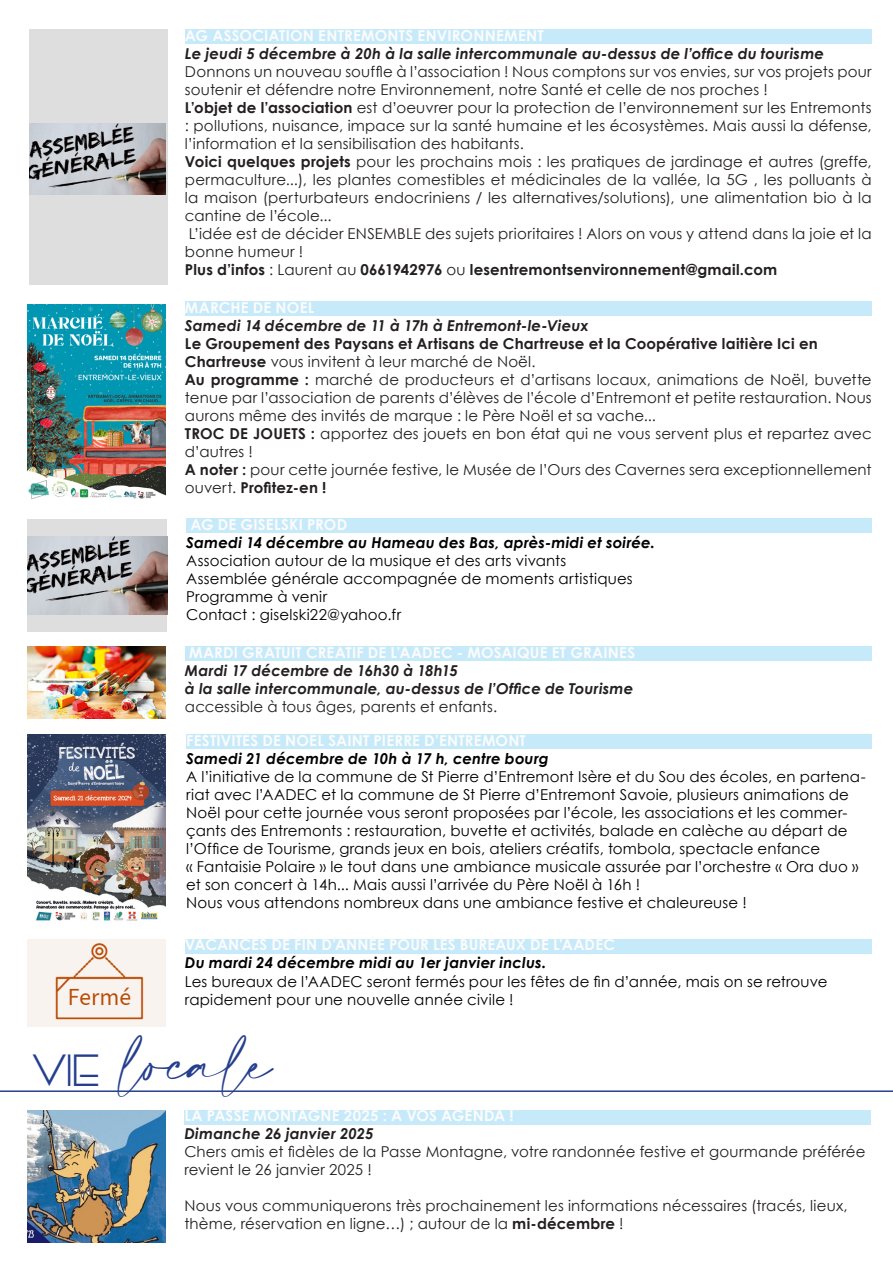
<style>
.page{position:relative;width:893px;height:1263px;background:#fff}
.page>*{position:absolute;margin:0;border:0;box-sizing:border-box;transform-origin:0 0}
.t1{font:45px "Amalfi Coast";color:#253f8e}
.t2{font:45px "Vonique 64";color:#253f8e}
.t3{font:15px/18px "Century Gothic";letter-spacing:.01em;color:#231f20}
.t4{font:15px/18px "Century Gothic";letter-spacing:.01em;color:#000}
.t5{font:700 15px "Century Gothic";letter-spacing:.01em;color:#fcfcfc}
.t6{font:italic 700 15px "Century Gothic";letter-spacing:.01em;color:#231f20}
.t7{font:700 15px/18px "Century Gothic";letter-spacing:.01em;color:#231f20}
.t8{font:italic 700 15px "Century Gothic";letter-spacing:.01em;color:#000}
.s1{font-weight:700}
.s2{font-weight:400}
</style>
<div class="page">
<hr style="left:0;top:1090px;width:893px;height:2px;background:#253f8e">
<div style="left:28px;top:519px;width:139px;height:112px;background:#dedede"></div>
<img style="left:28px;top:536px;width:139px;height:78px">
<img style="left:28px;top:304px;width:138px;height:196px">
<img style="left:27px;top:734px;width:138px;height:187px">
<img style="left:28px;top:646px;width:138px;height:72px">
<img style="left:28px;top:939px;width:138px;height:87px">
<img style="left:27px;top:1110px;width:138px;height:133px">
<div style="left:29px;top:30px;width:138px;height:255px;background:#dedede"></div>
<img style="left:29px;top:123px;width:137px;height:71px">
<div style="left:185px;top:646px;width:687px;height:15px;background:#c6eafa"></div>
<div style="left:185px;top:301px;width:687px;height:15px;background:#c6eafa"></div>
<div style="left:186px;top:519px;width:686px;height:14px;background:#c6eafa"></div>
<div style="left:186px;top:734px;width:686px;height:15px;background:#c6eafa"></div>
<div style="left:185px;top:939px;width:687px;height:14px;background:#c6eafa"></div>
<div style="left:184px;top:1110px;width:687px;height:14px;background:#c6eafa"></div>
<div style="left:185px;top:30px;width:687px;height:14px;background:#c6eafa"></div>
<p class="t2" style="left:33px;top:1043px;width:69px">VIE</p>
<p class="t5" style="left:185px;top:24px;width:360px">AG ASSOCIATION ENTREMONTS ENVIRONNEMENT</p>
<p class="t6" style="left:185px;top:42px;width:641px">Le jeudi 5 décembre à 20h à la salle intercommunale au-dessus de l’office du tourisme</p>
<p class="t3" style="left:185px;top:62px;width:688px">Donnons un nouveau souffle à l’association ! Nous comptons sur vos envies, sur vos projets pour soutenir et défendre notre Environnement, notre Santé et celle de nos proches !</p>
<p class="t3" style="left:185px;top:98px;width:688px;text-align:justify"><span class="s1">L’objet de l’association</span> est d’oeuvrer pour la protection de l’environnement sur les Entremonts : pollutions, nuisance, impace sur la santé humaine et les écosystèmes. Mais aussi la défense, l’information et la sensibilisation des habitants.</p>
<p class="t3" style="left:185px;top:152px;width:688px;text-align:justify"><span class="s1">Voici quelques projets</span> pour les prochains mois : les pratiques de jardinage et autres (greffe, permaculture...), les plantes comestibles et médicinales de la vallée, la 5G , les polluants à la maison (perturbateurs endocriniens / les alternatives/solutions), une alimentation bio à la cantine de l’école...</p>
<p class="t3" style="left:185px;top:224px;width:688px">L’idée est de décider ENSEMBLE des sujets prioritaires ! Alors on vous y attend dans la joie et la bonne humeur !</p>
<p class="t7" style="left:185px;top:260px;width:594px">Plus d’infos <span class="s2">: Laurent au</span> 0661942976 <span class="s2">ou</span> lesentremontsenvironnement@gmail.com</p>
<p class="t5" style="left:185px;top:296px;width:131px">MARCHÉ DE NOËL</p>
<p class="t6" style="left:185px;top:314px;width:405px">Samedi 14 décembre de 11 à 17h à Entremont-le-Vieux</p>
<p class="t7" style="left:185px;top:334px;width:634px">Le Groupement des Paysans et Artisans de Chartreuse et la Coopérative laitière Ici en<br>Chartreuse <span class="s2">vous invitent à leur marché de Noël.</span></p>
<p class="t3" style="left:185px;top:370px;width:688px;text-align:justify"><span class="s1">Au programme :</span> marché de producteurs et d’artisans locaux, animations de Noël, buvette tenue par l’association de parents d’élèves de l’école d’Entremont et petite restauration. Nous aurons même des invités de marque : le Père Noël et sa vache...</p>
<p class="t3" style="left:185px;top:424px;width:688px"><span class="s1">TROC DE JOUETS :</span> apportez des jouets en bon état qui ne vous servent plus et repartez avec d’autres !</p>
<p class="t3" style="left:185px;top:460px;width:688px"><span class="s1">A noter :</span> pour cette journée festive, le Musée de l’Ours des Cavernes sera exceptionnellement ouvert. <span class="s1">Profitez-en !</span></p>
<p class="t5" style="left:190px;top:513px;width:158px">AG DE GISELSKI PROD</p>
<p class="t8" style="left:186px;top:531px;width:470px">Samedi 14 décembre au Hameau des Bas, après-midi et soirée.</p>
<p class="t4" style="left:186px;top:551px;width:381px">Association autour de la musique et des arts vivants</p>
<p class="t4" style="left:186px;top:569px;width:448px">Assemblée générale accompagnée de moments artistiques</p>
<p class="t4" style="left:186px;top:587px;width:143px">Programme à venir</p>
<p class="t4" style="left:186px;top:605px;width:216px">Contact : giselski22@yahoo.fr</p>
<p class="t5" style="left:189px;top:641px;width:447px">MARDI GRATUIT CRÉATIF DE L’AADEC - MOSAÏQUE ET GRAINES</p>
<p class="t6" style="left:185px;top:659px;width:274px">Mardi 17 décembre de 16h30 à 18h15</p>
<p class="t6" style="left:185px;top:677px;width:450px">à la salle intercommunale, au-dessus de l’Office de Tourisme</p>
<p class="t3" style="left:185px;top:697px;width:314px">accessible à tous âges, parents et enfants.</p>
<p class="t5" style="left:186px;top:729px;width:341px">FESTIVITÉS DE NOËL SAINT PIERRE D’ENTREMONT</p>
<p class="t8" style="left:186px;top:747px;width:364px">Samedi 21 décembre de 10h à 17 h, centre bourg</p>
<p class="t4" style="left:186px;top:767px;width:681px">A l’initiative de la commune de St Pierre d’Entremont Isère et du Sou des écoles, en partena&shy;riat avec l’AADEC et la commune de St Pierre d’Entremont Savoie, plusieurs animations de Noël pour cette journée vous seront proposées par l’école, les associations et les commer&shy;çants des Entremonts : restauration, buvette et activités, balade en calèche au départ de l’Office de Tourisme, grands jeux en bois, ateliers créatifs, tombola, spectacle enfance<br>« Fantaisie Polaire » le tout dans une ambiance musicale assurée par l’orchestre « Ora duo » et son concert à 14h... Mais aussi l’arrivée du Père Noël à 16h !</p>
<p class="t4" style="left:186px;top:893px;width:562px">Nous vous attendons nombreux dans une ambiance festive et chaleureuse !</p>
<p class="t5" style="left:185px;top:934px;width:432px">VACANCES DE FIN D’ANNÉE POUR LES BUREAUX DE L’AADEC</p>
<p class="t8" style="left:185px;top:952px;width:363px">Du mardi 24 décembre midi au 1er janvier inclus.</p>
<p class="t4" style="left:185px;top:972px;width:644px">Les bureaux de l’AADEC seront fermés pour les fêtes de fin d’année, mais on se retrouve rapidement pour une nouvelle année civile !</p>
<p class="t1" style="left:122px;top:1038px;width:151px">locale</p>
<p class="t5" style="left:184px;top:1104px;width:331px">LA PASSE MONTAGNE 2025 : À VOS AGENDA !</p>
<p class="t6" style="left:184px;top:1122px;width:191px">Dimanche 26 janvier 2025</p>
<p class="t3" style="left:184px;top:1143px;width:683px">Chers amis et fidèles de la Passe Montagne, votre randonnée festive et gourmande préférée revient le 26 janvier 2025 !</p>
<p class="t3" style="left:184px;top:1197px;width:665px">Nous vous communiquerons très prochainement les informations nécessaires (tracés, lieux, thème, réservation en ligne…) ; autour de la <span class="s1">mi-décembre</span> !</p>
</div>
